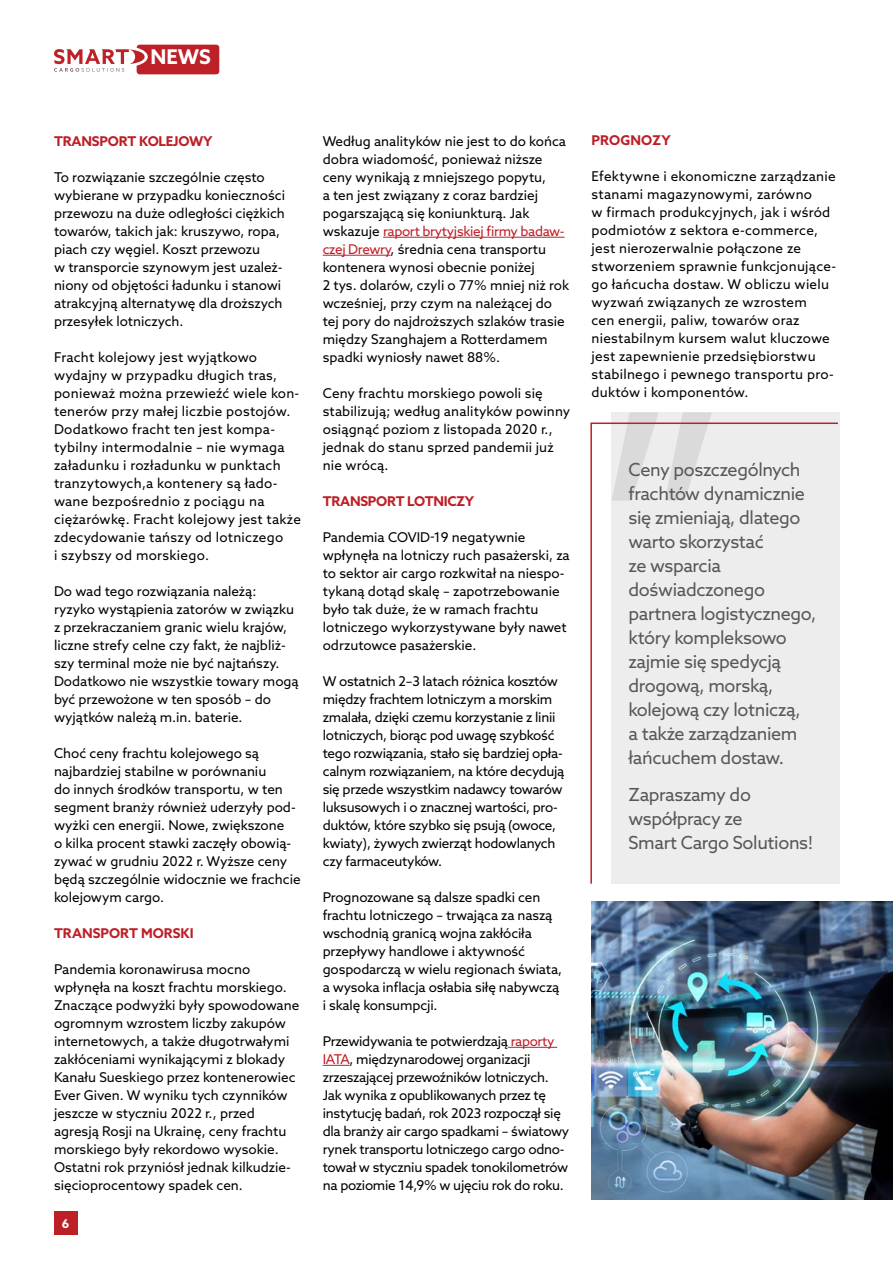
<style>
.page{position:relative;width:893px;height:1263px;background:#fff}
.page>*{position:absolute;margin:0;border:0;box-sizing:border-box;transform-origin:0 0}
.t1{font:700 20.25px "Azo Sans";color:#fff}
.t2{font:18px/24px "Azo Sans";letter-spacing:-.02em;color:#575756}
.t3{font:13.5px/18px "Azo Sans";color:#000}
.t4{font:13.5px/18px "Azo Sans";letter-spacing:.02em;color:#000}
.t5{font:13.5px/18px "Azo Sans";letter-spacing:-.02em;color:#000}
.t6{font:700 13.5px "Azo Sans";letter-spacing:-.015em;color:#bd1f27}
.t7{font:700 13.5px "Azo Sans";letter-spacing:.01em;color:#bd1f27}
.t8{font:700 12px "Azo Sans";color:#fff}
.s1{color:#bd1f27}
</style>
<div class="page">
<hr style="left:383px;top:237px;width:182px;height:1px;background:#bd1f27">
<hr style="left:323px;top:255px;width:68px;height:1px;background:#bd1f27">
<hr style="left:508px;top:1047px;width:49px;height:1px;background:#bd1f27">
<svg style="left:323px;top:1065px;width:27px;height:1px"></svg>
<svg style="left:612px;top:412px;width:100px;height:10px"></svg>
<svg style="left:590px;top:422px;width:249px;height:462px;background:#edebeb"></svg>
<img style="left:591px;top:902px;width:302px;height:297px">
<div style="left:137px;top:45px;width:82px;height:29px;background:#bd2026;border-radius:3px"></div>
<svg style="left:54px;top:45px;width:94px;height:27px"></svg>
<div style="left:54px;top:1212px;width:23px;height:23px;background:#bd1f27"></div>
<h1 class="t1" style="left:150px;top:43px;width:62px">NEWS</h1>
<p class="t6" style="left:54px;top:132px;width:160px">TRANSPORT KOLEJOWY</p>
<p class="t3" style="left:54px;top:168px;width:233px">To rozwiązanie szczególnie często wybierane w przypadku konieczności przewozu na duże odległości ciężkich towarów, takich jak: kruszywo, ropa, piach czy węgiel. Koszt przewozu<br>w transporcie szynowym jest uzależ&shy;niony od objętości ładunku i stanowi atrakcyjną alternatywę dla droższych przesyłek lotniczych.</p>
<p class="t4" style="left:54px;top:348px;width:248px">Fracht kolejowy jest wyjątkowo wydajny w przypadku długich tras, ponieważ można przewieźć wiele kon&shy;tenerów przy małej liczbie postojów.<br>Dodatkowo fracht ten jest kompa&shy;tybilny intermodalnie – nie wymaga załadunku i rozładunku w punktach tranzytowych,a kontenery są łado&shy;wane bezpośrednio z pociągu na ciężarówkę. Fracht kolejowy jest także zdecydowanie tańszy od lotniczego<br>i szybszy od morskiego.</p>
<p class="t3" style="left:54px;top:581px;width:246px">Do wad tego rozwiązania należą: ryzyko wystąpienia zatorów w związku z przekraczaniem granic wielu krajów, liczne strefy celne czy fakt, że najbliż&shy;szy terminal może nie być najtańszy.<br>Dodatkowo nie wszystkie towary mogą być przewożone w ten sposób – do wyjątków należą m.in. baterie.</p>
<p class="t3" style="left:54px;top:743px;width:248px">Choć ceny frachtu kolejowego są najbardziej stabilne w porównaniu<br>do innych środków transportu, w ten segment branży również uderzyły pod&shy;wyżki cen energii. Nowe, zwiększone<br>o kilka procent stawki zaczęły obowią&shy;zywać w grudniu 2022 r. Wyższe ceny będą szczególnie widocznie we frachcie kolejowym cargo.</p>
<p class="t6" style="left:54px;top:924px;width:141px">TRANSPORT MORSKI</p>
<p class="t3" style="left:54px;top:959px;width:247px">Pandemia koronawirusa mocno wpłynęła na koszt frachtu morskiego.<br>Znaczące podwyżki były spowodowane ogromnym wzrostem liczby zakupów internetowych, a także długotrwałymi zakłóceniami wynikającymi z blokady Kanału Sueskiego przez kontenerowiec Ever Given. W wyniku tych czynników jeszcze w styczniu 2022 r., przed agresją Rosji na Ukrainę, ceny frachtu morskiego były rekordowo wysokie.<br>Ostatni rok przyniósł jednak kilkudzie&shy;sięcioprocentowy spadek cen.</p>
<p class="t8" style="left:62px;top:1215px;width:9px">6</p>
<p class="t3" style="left:323px;top:132px;width:248px">Według analityków nie jest to do końca dobra wiadomość, ponieważ niższe ceny wynikają z mniejszego popytu,<br>a ten jest związany z coraz bardziej pogarszającą się koniunkturą. Jak wskazuje <span class="s1">raport brytyjskiej firmy badaw&shy;czej Drewry</span>, średnia cena transportu kontenera wynosi obecnie poniżej<br>2 tys. dolarów, czyli o 77% mniej niż rok wcześniej, przy czym na należącej do tej pory do najdroższych szlaków trasie między Szanghajem a Rotterdamem spadki wyniosły nawet 88%.</p>
<p class="t3" style="left:323px;top:384px;width:249px">Ceny frachtu morskiego powoli się stabilizują; według analityków powinny osiągnąć poziom z listopada 2020 r., jednak do stanu sprzed pandemii już nie wrócą.</p>
<p class="t6" style="left:323px;top:492px;width:153px">TRANSPORT LOTNICZY</p>
<p class="t3" style="left:323px;top:528px;width:249px">Pandemia COVID-19 negatywnie wpłynęła na lotniczy ruch pasażerski, za to sektor air cargo rozkwitał na niespo&shy;tykaną dotąd skalę – zapotrzebowanie było tak duże, że w ramach frachtu lotniczego wykorzystywane były nawet odrzutowce pasażerskie.</p>
<p class="t5" style="left:323px;top:671px;width:243px">W ostatnich 2–3 latach różnica kosztów między frachtem lotniczym a morskim zmalała, dzięki czemu korzystanie z linii lotniczych, biorąc pod uwagę szybkość tego rozwiązania, stało się bardziej opła&shy;calnym rozwiązaniem, na które decydują się przede wszystkim nadawcy towarów luksusowych i o znacznej wartości, pro&shy;duktów, które szybko się psują (owoce, kwiaty), żywych zwierząt hodowlanych czy farmaceutyków.</p>
<p class="t3" style="left:323px;top:887px;width:241px">Prognozowane są dalsze spadki cen frachtu lotniczego – trwająca za naszą wschodnią granicą wojna zakłóciła przepływy handlowe i aktywność gospodarczą w wielu regionach świata, a wysoka inflacja osłabia siłę nabywczą i skalę konsumpcji.</p>
<p class="t5" style="left:323px;top:1031px;width:248px">Przewidywania te potwierdzają <span class="s1">raporty IATA</span>, międzynarodowej organizacji zrzeszającej przewoźników lotniczych.<br>Jak wynika z opublikowanych przez tę instytucję badań, rok 2023 rozpoczął się dla branży air cargo spadkami – światowy rynek transportu lotniczego cargo odno&shy;tował w styczniu spadek tonokilometrów na poziomie 14,9% w ujęciu rok do roku.</p>
<p class="t7" style="left:591px;top:132px;width:81px">PROGNOZY</p>
<p class="t4" style="left:591px;top:167px;width:246px">Efektywne i ekonomiczne zarządzanie stanami magazynowymi, zarówno<br>w firmach produkcyjnych, jak i wśród podmiotów z sektora e-commerce, jest nierozerwalnie połączone ze stworzeniem sprawnie funkcjonujące&shy;go łańcucha dostaw. W obliczu wielu wyzwań związanych ze wzrostem<br>cen energii, paliw, towarów oraz niestabilnym kursem walut kluczowe jest zapewnienie przedsiębiorstwu stabilnego i pewnego transportu pro&shy;duktów i komponentów.</p>
<p class="t2" style="left:629px;top:457px;width:190px">Ceny poszczególnych frachtów dynamicznie się zmieniają, dlatego warto skorzystać<br>ze wsparcia doświadczonego partnera logistycznego, który kompleksowo zajmie się spedycją drogową, morską, kolejową czy lotniczą,<br>a także zarządzaniem łańcuchem dostaw.</p>
<h2 class="t2" style="left:629px;top:782px;width:186px">Zapraszamy do współpracy ze<br>Smart Cargo Solutions!</h2>
</div>
